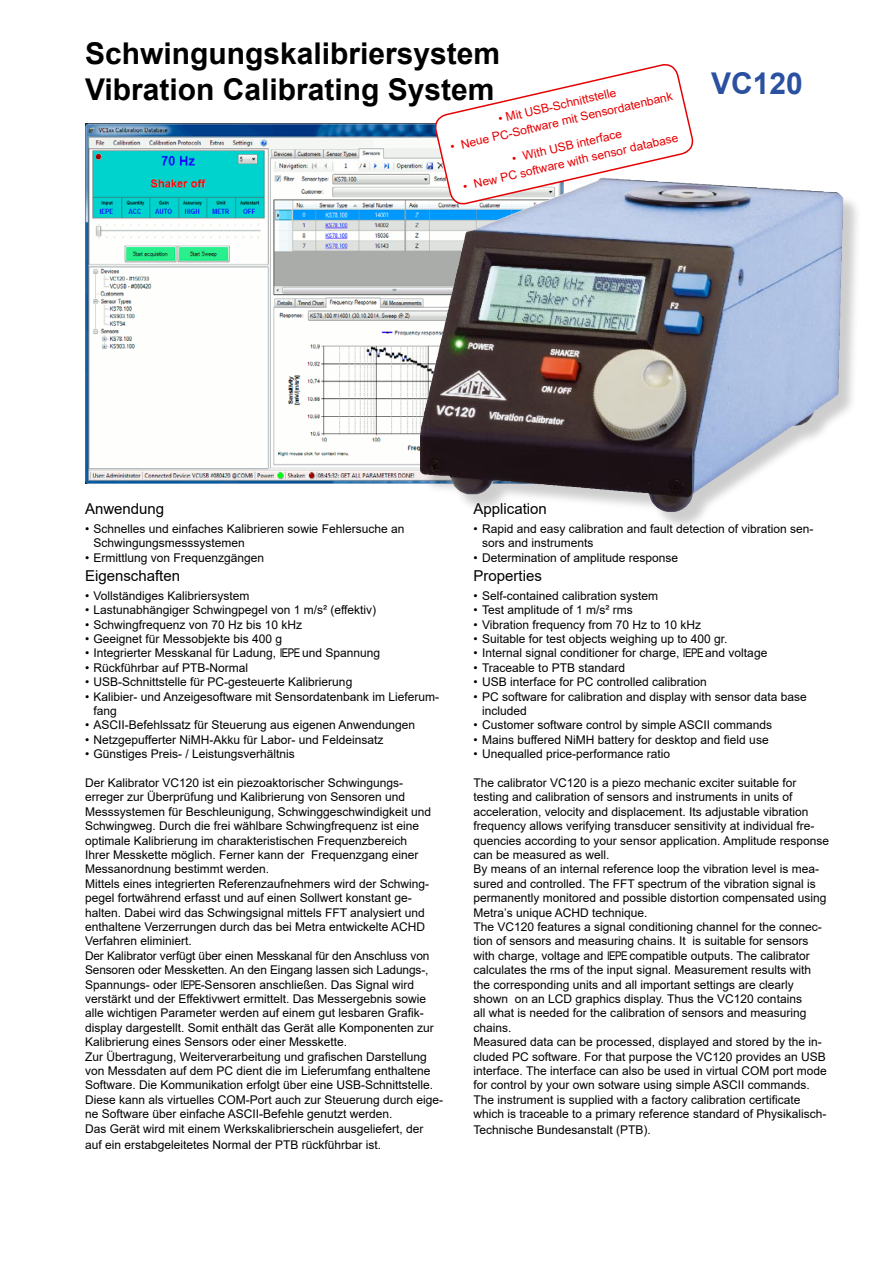
<style>
.page{position:relative;width:893px;height:1263px;background:#fff}
.page>*{position:absolute;margin:0;border:0;box-sizing:border-box;transform-origin:0 0}
.t1{font:700 30px/36px "Arial";color:#000}
.t2{font:700 30px "Arial";color:#2a50a0}
.t3{font:15px "Arial";color:#000}
.t4{font:12px/14.4px "Arial";color:#000}
.t5{font:12px "Arial";color:#e60004}
</style>
<div class="page">
<img style="left:85px;top:124px;width:348px;height:359px">
<svg style="left:433px;top:64px;width:261px;height:114px"></svg>
<div style="left:421px;top:178px;width:443px;height:354px;background:#000;opacity:.2"></div>
<img style="left:736px;top:400px;width:95px;height:65px">
<h1 class="t1" style="left:85px;top:36px;width:417px">Schwingungskalibriersystem<br>Vibration Calibrating System</h1>
<p class="t5" style="left:497px;top:111px;width:122px;rotate:-13deg">• Mit USB-Schnittstelle</p>
<p class="t5" style="left:449px;top:139px;width:229px;rotate:-13deg">• Neue PC-Software mit Sensordatenbank</p>
<p class="t5" style="left:510px;top:150px;width:114px;rotate:-13deg">• With USB interface</p>
<p class="t5" style="left:461px;top:179px;width:222px;rotate:-13deg">• New PC software with sensor database</p>
<h1 class="t2" style="left:711px;top:62px;width:93px">VC120</h1>
<p class="t3" style="left:85px;top:499px;width:81px">Anwendung</p>
<p class="t4" style="left:94px;top:522px;width:312px;text-indent:-9px">• Schnelles und einfaches Kalibrieren sowie Fehlersuche an<br>Schwingungsmesssystemen</p>
<p class="t4" style="left:85px;top:550px;width:181px">• Ermittlung von Frequenzgängen</p>
<p class="t3" style="left:85px;top:565px;width:97px">Eigenschaften</p>
<p class="t4" style="left:85px;top:588px;width:166px">• Vollständiges Kalibriersystem</p>
<p class="t4" style="left:85px;top:603px;width:293px">• Lastunabhängiger Schwingpegel von 1 m/s² (effektiv)</p>
<p class="t4" style="left:85px;top:617px;width:219px">• Schwingfrequenz von 70 Hz bis 10 kHz</p>
<p class="t4" style="left:85px;top:631px;width:199px">• Geeignet für Messobjekte bis 400 g</p>
<p class="t4" style="left:85px;top:646px;width:297px">• Integrierter Messkanal für Ladung, IEPE und Spannung</p>
<p class="t4" style="left:85px;top:660px;width:165px">• Rückführbar auf PTB-Normal</p>
<p class="t4" style="left:85px;top:675px;width:269px">• USB-Schnittstelle für PC-gesteuerte Kalibrierung</p>
<p class="t4" style="left:94px;top:689px;width:347px;text-indent:-9px">• Kalibier- und Anzeigesoftware mit Sensordatenbank im Lieferum&shy;fang</p>
<p class="t4" style="left:85px;top:718px;width:332px">• ASCII-Befehlssatz für Steuerung aus eigenen Anwendungen</p>
<p class="t4" style="left:85px;top:732px;width:300px">• Netzgepufferter NiMH-Akku für Labor- und Feldeinsatz</p>
<p class="t4" style="left:85px;top:747px;width:211px">• Günstiges Preis- / Leistungsverhältnis</p>
<p class="t4" style="left:85px;top:775px;width:359px">Der Kalibrator VC120 ist ein piezoaktorischer Schwin-gungs&shy;er-reger zur Überprüfung und Kalibrierung von Sensoren und Messsystemen für Beschleunigung, Schwinggeschwin-digkeit und Schwingweg. Durch die frei wählbare Schwingfrequenz ist eine optimale Kalibrierung im charak--teristischen Frequenzbereich<br>Ihrer Messkette möglich. Ferner kann der Frequenz-gang einer Messanordnung bestimmt werden.<br>Mittels eines integrierten Referenzaufnehmers wird der Schwing&shy;pegel fortwährend er-fasst und auf einen Sollwert konstant ge&shy;halten. Dabei wird das Schwing---signal mittels FFT analysiert und enthaltene Verzer-rungen durch das bei Metra entwickelte ACHD Verfahren eliminiert.<br>Der Kalibrator verfügt über einen Messkanal für den Anschluss von Sensoren oder Messketten. An den Eingang lassen sich Ladungs-, Spannungs- oder IEPE-Sensoren an-schließen. Das Signal wird verstärkt und der Effektivwert ermittelt. Das Messergebnis sowie alle wichtigen Parameter werden auf einem gut lesbaren Grafik&shy;display dargestellt. Somit enthält das Gerät alle Komponenten zur Kalibrierung eines Sensors oder einer Messkette.<br>Zur Übertragung, Weiterverarbeitung und grafischen Darstellung von Messdaten auf dem PC dient die im Lieferumfang enthaltene Software. Die Kommunikation erfolgt über eine USB-Schnittstelle.<br>Diese kann als virtuelles COM-Port auch zur Steuerung durch eige&shy;ne Software über einfache ASCII-Befehle genutzt werden.<br>Das Gerät wird mit einem Werkskalibrierschein ausgeliefert, der</p>
<p class="t4" style="left:85px;top:1137px;width:298px">auf ein erstabgeleitetes Normal der PTB rückführbar ist.</p>
<p class="t3" style="left:474px;top:499px;width:75px">Application</p>
<p class="t4" style="left:482px;top:522px;width:333px;text-indent:-9px">• Rapid and easy calibration and fault detection of vibration sen&shy;sors and instruments</p>
<p class="t4" style="left:474px;top:550px;width:206px">• Determination of amplitude response</p>
<p class="t3" style="left:474px;top:565px;width:70px">Properties</p>
<p class="t4" style="left:474px;top:588px;width:186px">• Self-contained calibration system</p>
<p class="t4" style="left:474px;top:603px;width:161px">• Test amplitude of 1 m/s² rms</p>
<p class="t4" style="left:474px;top:617px;width:229px">• Vibration frequency from 70 Hz to 10 kHz</p>
<p class="t4" style="left:474px;top:631px;width:256px">• Suitable for test objects weighing up to 400 gr.</p>
<p class="t4" style="left:474px;top:646px;width:295px">• Internal signal conditioner for charge, IEPE and voltage</p>
<p class="t4" style="left:474px;top:660px;width:153px">• Traceable to PTB standard</p>
<p class="t4" style="left:474px;top:675px;width:235px">• USB interface for PC controlled calibration</p>
<p class="t4" style="left:482px;top:689px;width:326px;text-indent:-9px">• PC software for calibration and display with sensor data base included</p>
<p class="t4" style="left:474px;top:718px;width:300px">• Customer software control by simple ASCII commands</p>
<p class="t4" style="left:474px;top:732px;width:297px">• Mains buffered NiMH battery for desktop and field use</p>
<p class="t4" style="left:474px;top:747px;width:198px">• Unequalled price-performance ratio</p>
<p class="t4" style="left:474px;top:775px;width:357px">The calibrator VC120 is a piezo mechanic exciter suitable for testing and calibration of sensors and instruments in units of acceleration, velocity and displacement. Its adjustable vibration frequency allows verifying transducer sensitivity at individual fre&shy;quencies according to your sensor application. Amplitude response can be measured as well.<br>By means of an internal reference loop the vibration level is mea&shy;sured and controlled. The FFT spectrum of the vibration signal is permanently monitored and possible distortion compensated using Metra’s unique ACHD technique.<br>The VC120 features a signal conditioning channel for the connec&shy;tion of sensors and measuring chains. It is suitable for sensors with charge, voltage and IEPE compatible outputs. The calibrator calculates the rms of the input signal. Measurement results with the corresponding units and all important settings are clearly shown on an LCD graphics display. Thus the VC120 contains<br>all what is needed for the calibration of sensors and measuring chains.<br>Measured data can be processed, displayed and stored by the in&shy;cluded PC software. For that purpose the VC120 provides an USB interface. The interface can also be used in virtual COM port mode for control by your own sotware using simple ASCII commands.<br>The instrument is supplied with a factory calibration certificate which is traceable to a primary reference standard of Physikalisch-</p>
<p class="t4" style="left:474px;top:1123px;width:179px">Technische Bundesanstalt (PTB).</p>
</div>
